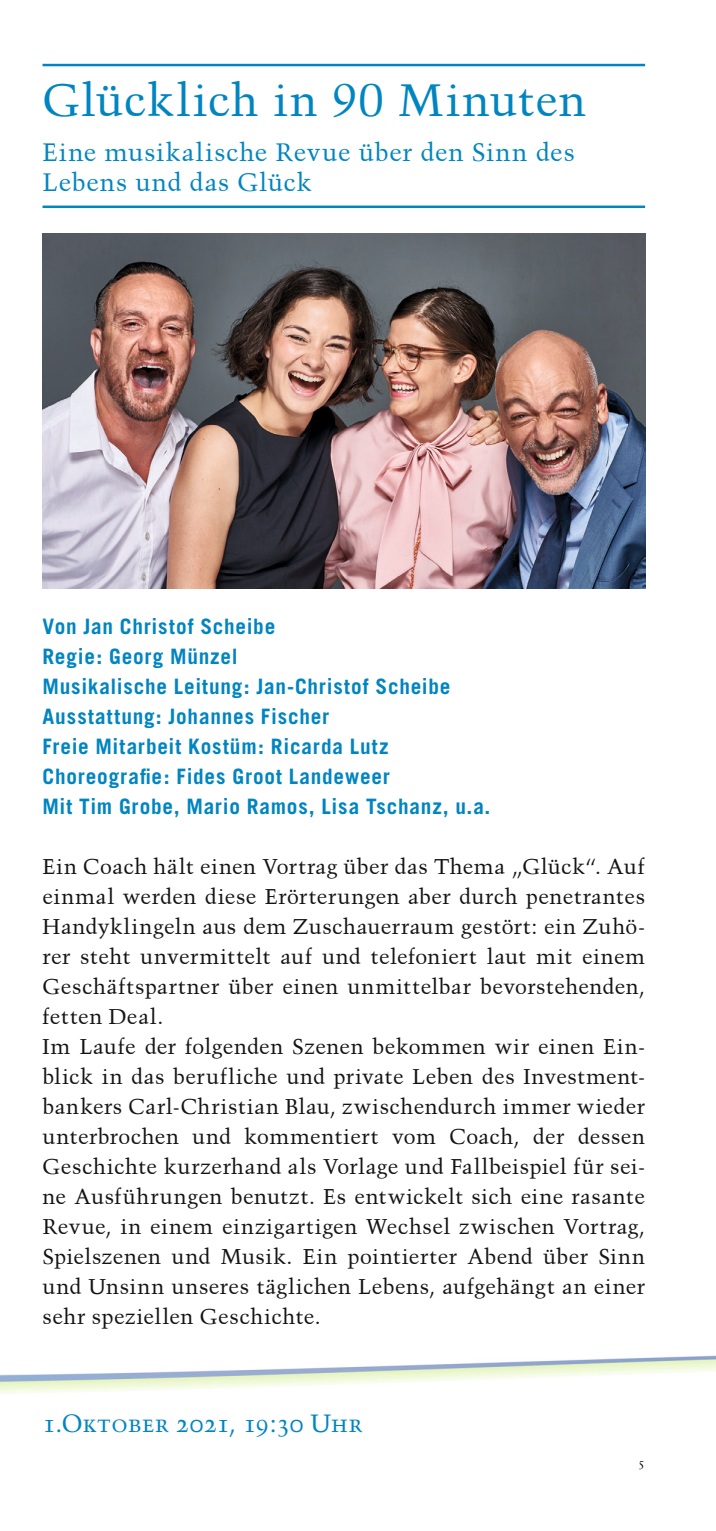
<style>
.page{position:relative;width:716px;height:1531px;background:#fff}
.page>*{position:absolute;margin:0;border:0;box-sizing:border-box;transform-origin:0 0}
.t1{font:45px "Trump Mediaeval Roman";letter-spacing:.02em;color:#0085c1}
.t2{font:25px/30px "Trump Mediaeval Roman";letter-spacing:.03em;color:#0085c1}
.t3{font:25px "Trump Mediaeval SC";color:#0085c1}
.t4{font:21.25px/30px "Trump Mediaeval Roman";letter-spacing:.02em;color:#131413}
.t5{font:700 21.25px/30px "Trade Gothic";letter-spacing:.035em;color:#0085c1}
.t6{font:12.5px "Trump Mediaeval SC";color:#131413}
</style>
<div class="page">
<hr style="left:43px;top:64px;width:602px;height:2px;background:#0085c1">
<hr style="left:43px;top:206px;width:602px;height:2px;background:#0085c1">
<img style="left:43px;top:234px;width:602px;height:354px">
<h1 class="t1" style="left:43px;top:73px;width:545px">Glücklich in 90 Minuten</h1>
<p class="t2" style="left:43px;top:137px;width:534px">Eine musikalische Revue über den Sinn des<br>Lebens und das Glück</p>
<p class="t5" style="left:43px;top:611px;width:449px">Von Jan Christof Scheibe<br>Regie: Georg Münzel<br>Musikalische Leitung: Jan-Christof Scheibe Ausstattung: Johannes Fischer<br>Freie Mitarbeit Kostüm: Ricarda Lutz Choreografie: Fides Groot Landeweer<br>Mit Tim Grobe, Mario Ramos, Lisa Tschanz, u.a.</p>
<p class="t4" style="left:43px;top:851px;width:604px">Ein Coach hält einen Vortrag über das Thema „Glück“. Auf einmal werden diese Erörterungen aber durch penetrantes Handyklingeln aus dem Zuschauerraum gestört: ein Zuhö&shy;rer steht unvermittelt auf und telefoniert laut mit einem Geschäftspartner über einen unmittelbar bevorstehenden, fetten Deal.<br>Im Laufe der folgenden Szenen bekommen wir einen Ein&shy;blick in das berufliche und private Leben des Investment&shy;bankers Carl-Christian Blau, zwischendurch immer wieder unterbrochen und kommentiert vom Coach, der dessen Geschichte kurzerhand als Vorlage und Fallbeispiel für sei&shy;ne Ausführungen benutzt. Es entwickelt sich eine rasante Revue, in einem einzigartigen Wechsel zwischen Vortrag, Spielszenen und Musik. Ein pointierter Abend über Sinn und Unsinn unseres täglichen Lebens, aufgehängt an einer sehr speziellen Geschichte.</p>
<p class="t3" style="left:43px;top:1408px;width:322px">1.Oktober 2021, 19:30 Uhr</p>
<p class="t6" style="left:638px;top:1455px;width:8px">5</p>
</div>
